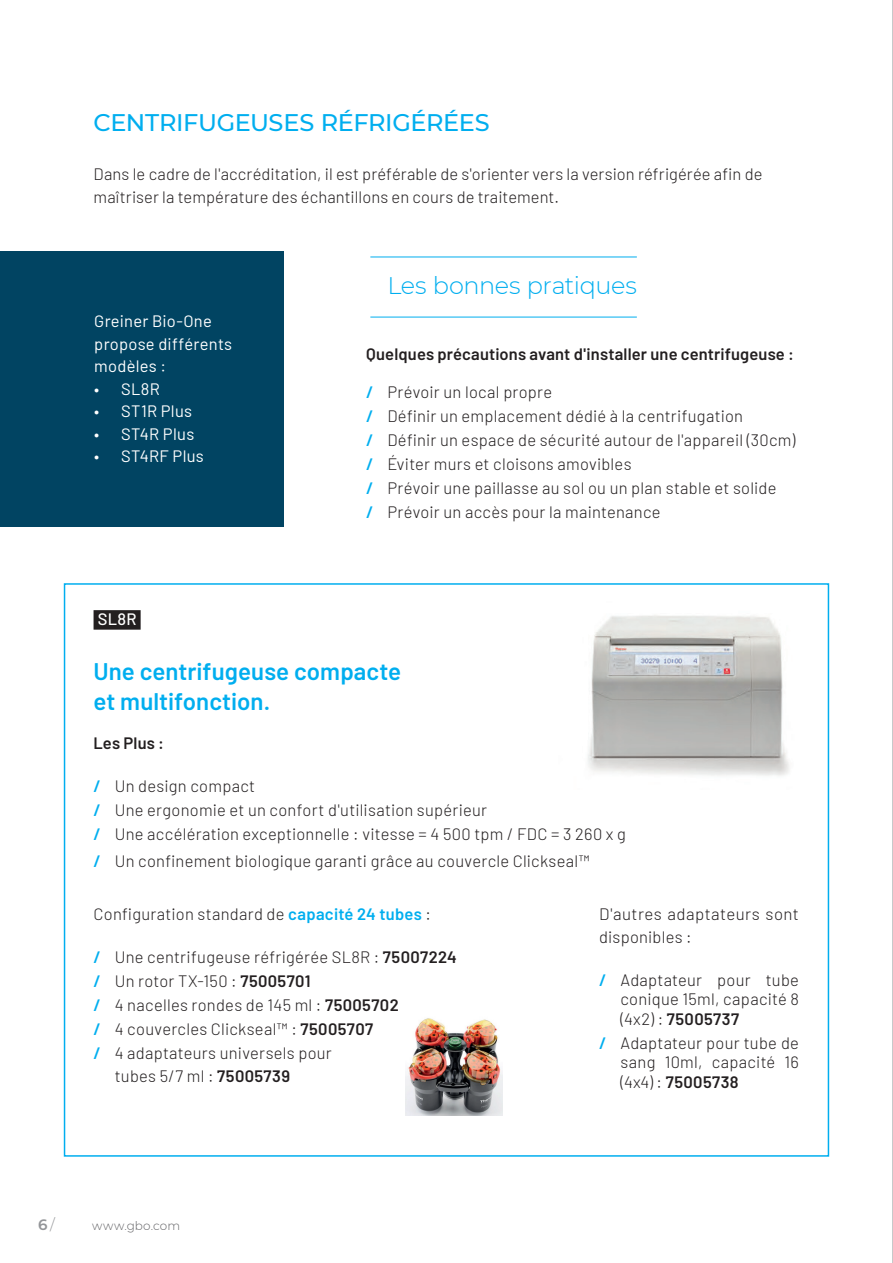
<style>
.page{position:relative;width:893px;height:1263px;background:#fff}
.page>*{position:absolute;margin:0;border:0;box-sizing:border-box;transform-origin:0 0}
.t1{font:600 24px/30px "Barlow";color:#00aeef}
.t2{font:500 24px "Montserrat";letter-spacing:-.015em;color:#00aeef}
.t3{font:300 24px "Montserrat";letter-spacing:-.015em;color:#00aeef}
.t4{font:300 16.5px/24px "Barlow";letter-spacing:.015em;color:#231f20}
.t5{font:16.5px/22.5px "Barlow";letter-spacing:.015em;color:#fff}
.t6{font:600 16.5px "Barlow";letter-spacing:.01em;color:#231f20}
.t7{font:500 16.5px "Barlow";color:#fff}
.t8{font:600 15px "Montserrat";color:#939598}
.t9{font:300 12px "Montserrat";letter-spacing:.015em;color:#636366}
.s1{font-weight:600;color:#00aeef}
.s2{font-weight:600}
.s3{font-weight:300}
</style>
<div class="page">
<div style="left:94px;top:610px;width:47px;height:20px;background:#231f20"></div>
<img style="left:588px;top:615px;width:201px;height:161px">
<img style="left:406px;top:1018px;width:97px;height:97px">
<hr style="left:370px;top:317px;width:267px;height:1px;background:#00aeef">
<hr style="left:370px;top:257px;width:267px;height:1px;background:#00aeef">
<div style="left:1px;top:251px;width:283px;height:276px;background:#014462"></div>
<hr style="left:892px;top:0;width:1px;height:1263px;background:#939598">
<h1 class="t2" style="left:94px;top:105px;width:398px">CENTRIFUGEUSES RÉFRIGÉRÉES</h1>
<p class="t4" style="left:94px;top:162px;width:670px;line-height:22.5px">Dans le cadre de l'accréditation, il est préférable de s'orienter vers la version réfrigérée afin de maîtriser la température des échantillons en cours de traitement.</p>
<p class="t5" style="left:94px;top:309px;width:139px">Greiner Bio-One propose différents modèles :</p>
<p class="t5" style="left:94px;top:376px;width:67px">• SL8R</p>
<p class="t5" style="left:94px;top:399px;width:99px">• ST1R Plus</p>
<p class="t5" style="left:94px;top:421px;width:101px">• ST4R Plus</p>
<p class="t5" style="left:94px;top:444px;width:111px">• ST4RF Plus</p>
<h1 class="t3" style="left:387px;top:269px;width:251px">Les bonnes pratiques</h1>
<p class="t6" style="left:366px;top:342px;width:429px">Quelques précautions avant d'installer une centrifugeuse :</p>
<p class="t4" style="left:366px;top:378px;width:431px"><span class="s1">/</span> Prévoir un local propre<br><span class="s1">/</span> Définir un emplacement dédié à la centrifugation<br><span class="s1">/</span> Définir un espace de sécurité autour de l'appareil (30cm) <span class="s1">/</span> Éviter murs et cloisons amovibles<br><span class="s1">/</span> Prévoir une paillasse au sol ou un plan stable et solide<br><span class="s1">/</span> Prévoir un accès pour la maintenance</p>
<p class="t7" style="left:98px;top:607px;width:40px">SL8R</p>
<h1 class="t1" style="left:94px;top:654px;width:309px">Une centrifugeuse compacte et multifonction.</h1>
<p class="t6" style="left:94px;top:731px;width:72px">Les Plus :</p>
<p class="t4" style="left:94px;top:773px;width:534px"><span class="s1">/</span> Un design compact<br><span class="s1">/</span> Une ergonomie et un confort d'utilisation supérieur<br><span class="s1">/</span> Une accélération exceptionnelle : vitesse = 4 500 tpm / FDC = 3 260 x g</p>
<p class="t4" style="left:94px;top:848px;width:498px"><span class="s1">/</span> Un confinement biologique garanti grâce au couvercle Clickseal™</p>
<p class="t4" style="left:599px;top:902px;width:201px;line-height:22.5px">D'autres adaptateurs sont disponibles :</p>
<p class="t4" style="left:620px;top:969px;width:180px;line-height:19.5px;text-align:justify;text-indent:-21px"><span class="s1">/</span> Adaptateur pour tube conique 15ml, capacité 8 (4x2) : <span class="s2">75005737</span></p>
<p class="t4" style="left:620px;top:1032px;width:180px;line-height:19.5px;text-align:justify;text-indent:-21px"><span class="s1">/</span> Adaptateur pour tube de sang 10ml, capacité 16 (4x4) : <span class="s2">75005738</span></p>
<p class="t4" style="left:94px;top:901px;width:339px">Configuration standard de <span class="s1">capacité 24 tubes</span> :</p>
<p class="t4" style="left:94px;top:944px;width:365px"><span class="s1">/</span> Une centrifugeuse réfrigérée SL8R : <span class="s2">75007224 </span><span class="s1">/</span> Un rotor TX-150 : <span class="s2">75005701<br></span><span class="s1">/</span> 4 nacelles rondes de 145 ml : <span class="s2">75005702<br></span><span class="s1">/</span> 4 couvercles Clickseal™ : <span class="s2">75005707<br></span><span class="s1">/</span> 4 adaptateurs universels pour</p>
<p class="t4" style="left:115px;top:1062px;width:177px">tubes 5/7 ml : <span class="s2">75005739</span></p>
<p class="t8" style="left:38px;top:1214px;width:18px">6 <span class="s3">/</span></p>
<p class="t9" style="left:92px;top:1218px;width:89px">www.gbo.com</p>
</div>
